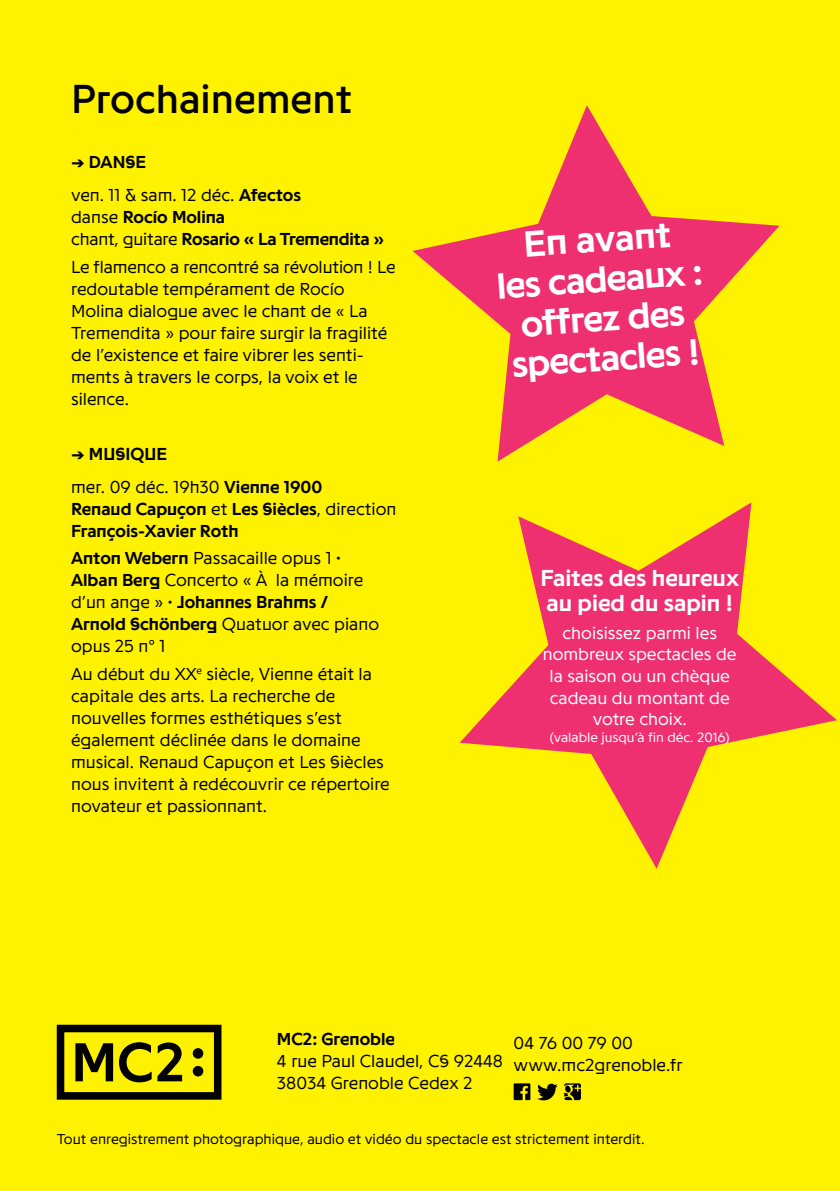
<style>
.page{position:relative;width:840px;height:1191px;background:#fff}
.page>*{position:absolute;margin:0;border:0;box-sizing:border-box;transform-origin:0 0}
.t1{font:42px "Programme";color:#000}
.t2{font:700 38px/39.6px "Programme";color:#fff;text-align:center}
.t3{font:700 24px/25px "Programme";color:#fff}
.t4{font:300 18px/22px "Programme";color:#000}
.t5{font:700 18px/22px "Programme";color:#000}
.t6{font:300 18px/21.6px "Programme";color:#fff;text-align:center}
.t7{font:300 14.8px "Programme";color:#000}
.t8{font:300 14px "Programme";color:#fff}
.s1{font-weight:700}
.s2{font-weight:300}
</style>
<div class="page">
<div style="left:0;top:0;width:839px;height:1191px;background:#fff200"></div>
<svg style="left:537px;top:1083px;width:20px;height:17px"></svg>
<svg style="left:513px;top:1083px;width:17px;height:17px"></svg>
<svg style="left:564px;top:1083px;width:16px;height:17px"></svg>
<svg style="left:57px;top:1024px;width:164px;height:75px"></svg>
<svg style="left:459px;top:502px;width:377px;height:366px"></svg>
<svg style="left:412px;top:105px;width:367px;height:356px"></svg>
<h1 class="t1" style="left:71px;top:73px;width:282px">Prochainement</h1>
<p class="t4" style="left:71px;top:145px;width:231px;line-height:33px"><span class="s1">→ DANSE<br></span>ven. 11 &amp; sam. 12 déc. <span class="s1">Afectos</span></p>
<p class="t5" style="left:71px;top:205px;width:314px"><span class="s2">danse</span> Rocío Molina<br><span class="s2">chant, guitare</span> Rosario « La Tremendita »</p>
<p class="t4" style="left:71px;top:255px;width:326px">Le flamenco a rencontré sa révolution ! Le redoutable tempérament de Rocío Molina dialogue avec le chant de « La Tremendita » pour faire surgir la fragilité de l’existence et faire vibrer les senti&shy;ments à travers le corps, la voix et le silence.</p>
<p class="t5" style="left:71px;top:436px;width:252px;line-height:33px">→ MUSIQUE<br><span class="s2">mer. 09 déc. 19h30</span> Vienne 1900</p>
<p class="t5" style="left:71px;top:497px;width:326px">Renaud Capuçon <span class="s2">et</span> Les Siècles<span class="s2">, direction<br></span>François-Xavier Roth</p>
<p class="t4" style="left:71px;top:546px;width:309px"><span class="s1">Anton Webern</span> Passacaille opus 1 <span class="s1">·<br>Alban Berg</span> Concerto « À la mémoire d’un ange » <span class="s1">· Johannes Brahms /<br>Arnold Schönberg</span> Quatuor avec piano opus 25 n° 1</p>
<p class="t4" style="left:71px;top:662px;width:320px">Au début du XX<sup>e</sup> siècle, Vienne était la capitale des arts. La recherche de nouvelles formes esthétiques s’est également déclinée dans le domaine musical. Renaud Capuçon et Les Siècles nous invitent à redécouvrir ce répertoire novateur et passionnant.</p>
<h2 class="t2" style="left:492px;top:225px;width:208px;rotate:-4deg">En avant<br>les cadeaux : offrez des spectacles !</h2>
<h3 class="t3" style="left:540px;top:564px;width:200px">Faites des heureux au pied du sapin !</h3>
<p class="t6" style="left:542px;top:621px;width:195px">choisissez parmi les nombreux spectacles de la saison ou un chèque cadeau du montant de votre choix.</p>
<p class="t8" style="left:549px;top:728px;width:181px">(valable jusqu’à fin déc. 2016)</p>
<p class="t5" style="left:277px;top:1027px;width:119px">MC2: Grenoble</p>
<p class="t4" style="left:277px;top:1049px;width:227px">4 rue Paul Claudel, CS 92448<br>38034 Grenoble Cedex 2</p>
<p class="t4" style="left:513px;top:1031px;width:170px">04 76 00 79 00 www.mc2grenoble.fr</p>
<p class="t7" style="left:57px;top:1129px;width:589px">Tout enregistrement photographique, audio et vidéo du spectacle est strictement interdit.</p>
</div>
